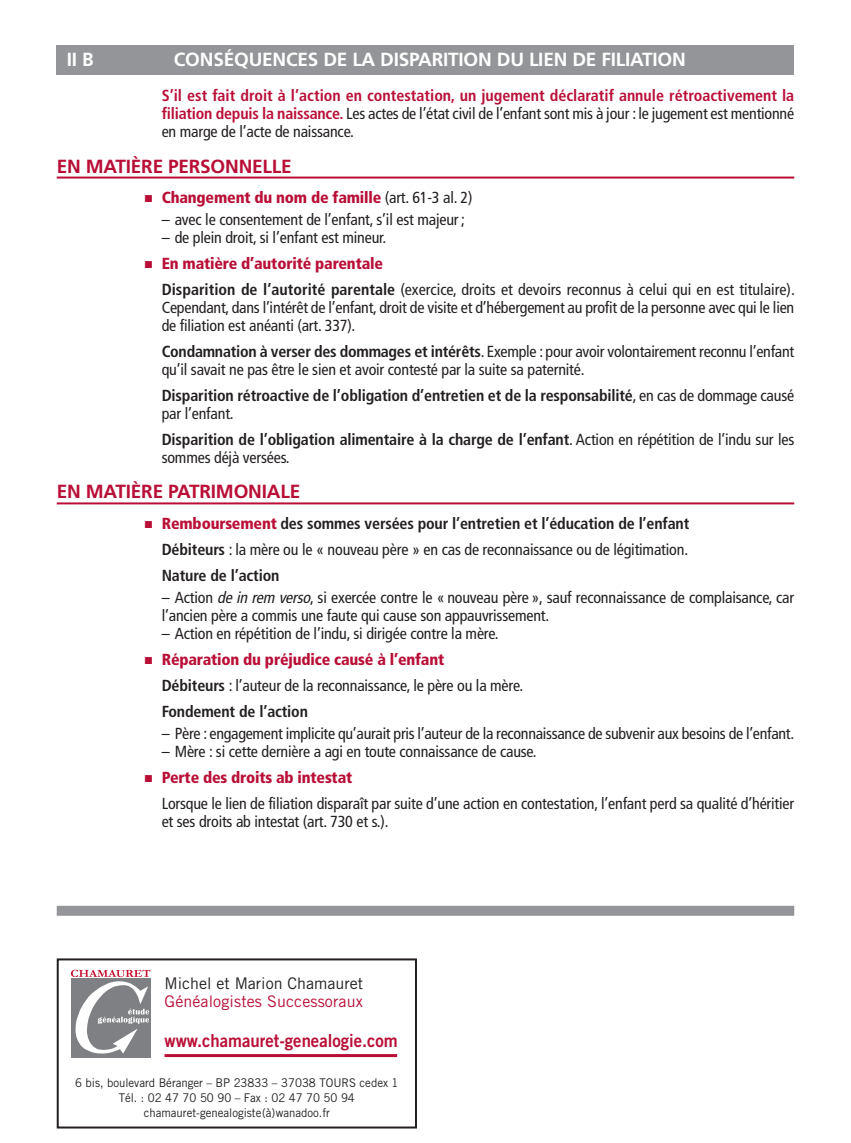
<style>
.page{position:relative;width:851px;height:1143px;background:#fff}
.page>*{position:absolute;margin:0;border:0;box-sizing:border-box;transform-origin:0 0}
.t1{font:700 19px "Frutiger";letter-spacing:-.01em;color:#fff}
.t2{font:700 19px "Frutiger";letter-spacing:-.01em;color:#b90f36}
.t3{font:18px "Trade Gothic Bold Two";color:#b90f36;scale:.93 1}
.t4{font:condensed 16px/26px "Frutiger";letter-spacing:-.01em;color:#231f20}
.t5{font:700 condensed 16px/18px "Frutiger";letter-spacing:-.01em;color:#231f20}
.t6{font:700 condensed 16px/18px "Frutiger";color:#b90f36;text-align:justify}
.t7{font:900 condensed 16px "Frutiger";letter-spacing:-.01em;color:#b90f36}
.t8{font:16px "Trade Gothic";letter-spacing:.01em;color:#b90f36}
.t9{font:16px "Trade Gothic";color:#231f20}
.t10{font:12px/15px "Trade Gothic";color:#231f20;text-align:center;scale:.95 1}
.s1{font-weight:400;color:#231f20}
.s2{color:#b90f36}
.s3{font-weight:900;color:#b90f36}
.s4{font-weight:700}
.s5{font-weight:400}
.s6{font-style:italic}
</style>
<div class="page">
<div style="left:57px;top:45px;width:737px;height:30px;background:#939598"></div>
<hr style="left:57px;top:177px;width:737px;height:2px;background:#b90f36">
<hr style="left:57px;top:502px;width:737px;height:2px;background:#b90f36">
<div style="left:57px;top:958px;width:360px;height:170px;border:2px solid #231f20"></div>
<div style="left:71px;top:978px;width:79px;height:80px;background:#7e8083"></div>
<svg style="left:71px;top:970px;width:79px;height:84px"></svg>
<hr style="left:164px;top:1054px;width:233px;height:3px;background:#b90f36">
<div style="left:57px;top:906px;width:737px;height:10px;background:#939598"></div>
<p class="t1" style="left:67px;top:49px;width:28px">II B</p>
<p class="t1" style="left:174px;top:49px;width:513px">CONSÉQUENCES DE LA DISPARITION DU LIEN DE FILIATION</p>
<p class="t6" style="left:162px;top:87px;width:634px">S’il est fait droit à l’action en contestation, un jugement déclaratif annule rétroactivement la filiation depuis la naissance. <span class="s1">Les actes de l’état civil de l’enfant sont mis à jour : le jugement est mentionné en marge de l’acte de naissance.</span></p>
<p class="t2" style="left:57px;top:155px;width:236px">EN MATIÈRE PERSONNELLE</p>
<p class="t7" style="left:145px;top:188px;width:329px">■ Changement du nom de famille <span class="s1">(art. 61-3 al. 2)</span></p>
<p class="t4" style="left:162px;top:207px;width:305px">– avec le consentement de l’enfant, s’il est majeur ;</p>
<p class="t4" style="left:162px;top:225px;width:226px">– de plein droit, si l’enfant est mineur.</p>
<p class="t4" style="left:162px;top:251px;width:634px;text-indent:-17px"><span class="s2">■</span> <span class="s3">En matière d’autorité parentale<br></span><span class="s4">Disparition de l’autorité parentale</span> (exercice, droits et devoirs reconnus à celui qui en est titulaire).</p>
<p class="t4" style="left:162px;top:299px;width:634px;line-height:18px">Cependant, dans l’intérêt de l’enfant, droit de visite et d’hébergement au profit de la personne avec qui le lien de filiation est anéanti (art. 337).</p>
<p class="t4" style="left:162px;top:343px;width:634px;line-height:18px"><span class="s4">Condamnation à verser des dommages et intérêts</span>. Exemple : pour avoir volontairement reconnu l’enfant qu’il savait ne pas être le sien et avoir contesté par la suite sa paternité.</p>
<p class="t5" style="left:162px;top:387px;width:634px">Disparition rétroactive de l’obligation d’entretien et de la responsabilité<span class="s5">, en cas de dommage causé par l’enfant.</span></p>
<p class="t5" style="left:162px;top:431px;width:634px">Disparition de l’obligation alimentaire à la charge de l’enfant<span class="s5">. Action en répétition de l’indu sur les sommes déjà versées.</span></p>
<p class="t2" style="left:57px;top:481px;width:245px">EN MATIÈRE PATRIMONIALE</p>
<p class="t5" style="left:162px;top:510px;width:529px;line-height:26px;text-align:justify;text-indent:-17px"><span class="s2">■</span> <span class="s3">Remboursement</span> des sommes versées pour l’entretien et l’éducation de l’enfant Débiteurs <span class="s5">: la mère ou le « nouveau père » en cas de reconnaissance ou de légitimation.<br></span>Nature de l’action</p>
<p class="t4" style="left:162px;top:588px;width:634px;line-height:18px">– Action <span class="s6">deinremverso</span>, si exercée contre le « nouveau père », sauf reconnaissance de complaisance, car l’ancien père a commis une faute qui cause son appauvrissement.</p>
<p class="t4" style="left:162px;top:620px;width:338px">– Action en répétition de l’indu, si dirigée contre la mère.</p>
<p class="t4" style="left:162px;top:646px;width:363px;text-indent:-17px"><span class="s2">■</span> <span class="s3">Réparation du préjudice causé à l’enfant<br></span><span class="s4">Débiteurs</span> : l’auteur de la reconnaissance, le père ou la mère.<br><span class="s4">Fondement de l’action</span></p>
<p class="t4" style="left:162px;top:720px;width:634px">– Père : engagement implicite qu’aurait pris l’auteur de la reconnaissance de subvenir aux besoins de l’enfant.</p>
<p class="t4" style="left:162px;top:738px;width:376px">– Mère : si cette dernière a agi en toute connaissance de cause.</p>
<p class="t4" style="left:162px;top:764px;width:634px;text-indent:-17px"><span class="s2">■</span> <span class="s3">Perte des droits ab intestat<br></span>Lorsque le lien de filiation disparaît par suite d’une action en contestation, l’enfant perd sa qualité d’héritier</p>
<p class="t4" style="left:162px;top:808px;width:228px">et ses droits ab intestat (art. 730 et s.).</p>
<p class="t9" style="left:164px;top:974px;width:200px">Michel et Marion Chamauret</p>
<p class="t8" style="left:164px;top:992px;width:200px">Généalogistes Successoraux</p>
<p class="t3" style="left:164px;top:1029px;width:252px">www.chamauret-genealogie.com</p>
<p class="t10" style="left:75px;top:1075px;width:342px">6 bis, boulevard Béranger – BP 23833 – 37038 TOURS cedex 1<br>Tél. : 02 47 70 50 90 – Fax : 02 47 70 50 94 chamauret-genealogiste(à)wanadoo.fr</p>
</div>
